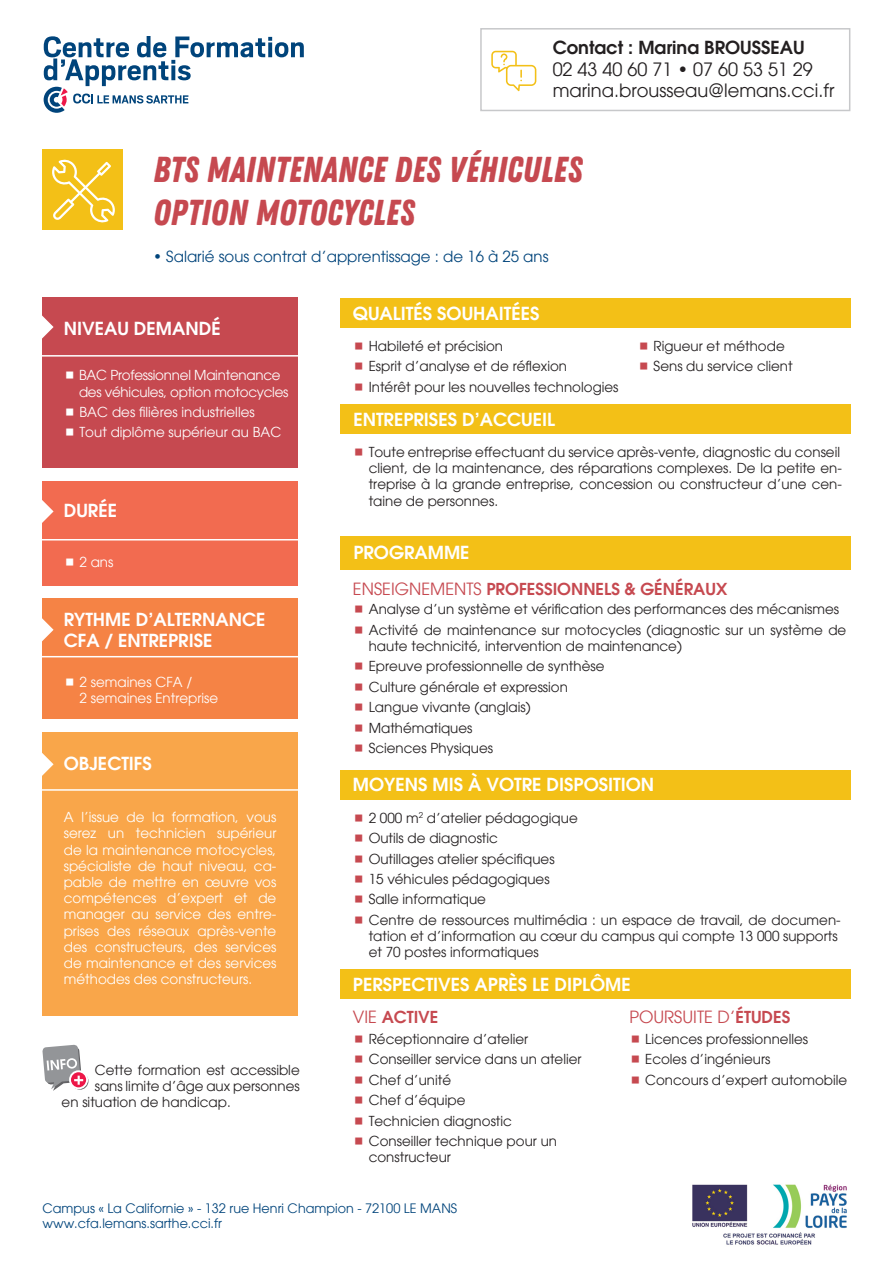
<style>
.page{position:relative;width:893px;height:1263px;background:#fff}
.page>*{position:absolute;margin:0;border:0;box-sizing:border-box;transform-origin:0 0}
.t1{font:36px/43.2px "Zing Rust Demo Base";color:#c64950}
.t2{font:600 18px/21.6px "Avant Garde";color:#fff}
.t3{font:18px/21.6px "Avant Garde";color:#231f20}
.t4{font:600 18px "Avant Garde";color:#231f20}
.t5{font:600 16.5px "Avant Garde";color:#c64950}
.t6{font:16.5px "Avant Garde";color:#c64950}
.t7{font:15px "Avant Garde";color:#00447b}
.t8{font:13.5px/20.4px "Avant Garde";color:#231f20}
.t9{font:13.5px/16.2px "Avant Garde";color:#fff}
.t10{font:13.5px/16.2px "Avant Garde";letter-spacing:-.02em;color:#fff}
.t11{font:12.75px/15.3px "Avant Garde";color:#00447b}
.s1{font-weight:400}
.s2{font-weight:600}
</style>
<div class="page">
<svg style="left:44px;top:36px;width:260px;height:77px"></svg>
<div style="left:43px;top:298px;width:255px;height:170px;background:#c64950"></div>
<hr style="left:21px;top:355px;width:278px;height:2px;background:#fff">
<svg style="left:42px;top:315px;width:12px;height:24px"></svg>
<div style="left:43px;top:482px;width:255px;height:104px;background:#f26b50"></div>
<hr style="left:21px;top:539px;width:278px;height:1px;background:#fff">
<svg style="left:42px;top:499px;width:12px;height:24px"></svg>
<div style="left:43px;top:598px;width:255px;height:121px;background:#f58345"></div>
<hr style="left:21px;top:656px;width:278px;height:1px;background:#fff">
<svg style="left:42px;top:618px;width:12px;height:24px"></svg>
<div style="left:43px;top:732px;width:255px;height:284px;background:#f9a64a"></div>
<hr style="left:21px;top:789px;width:278px;height:2px;background:#fff">
<svg style="left:42px;top:752px;width:12px;height:24px"></svg>
<div style="left:340px;top:298px;width:510px;height:29px;background:#f3c017"></div>
<div style="left:340px;top:770px;width:510px;height:29px;background:#f3c017"></div>
<div style="left:340px;top:969px;width:510px;height:30px;background:#f3c017"></div>
<div style="left:340px;top:404px;width:510px;height:30px;background:#f3c017"></div>
<div style="left:340px;top:536px;width:510px;height:33px;background:#f3c017"></div>
<svg style="left:70px;top:1071px;width:17px;height:17px"></svg>
<div style="left:69px;top:1070px;width:19px;height:19px;border:2px solid #fff;border-radius:50%"></div>
<svg style="left:42px;top:1044px;width:41px;height:47px"></svg>
<svg style="left:491px;top:51px;width:45px;height:40px"></svg>
<div style="left:480px;top:28px;width:370px;height:83px;border:2px solid #c7c8ca"></div>
<div style="left:43px;top:149px;width:80px;height:81px;background:#f3c017"></div>
<svg style="left:52px;top:159px;width:63px;height:64px"></svg>
<img style="left:692px;top:1184px;width:155px;height:61px">
<h2 class="t4" style="left:553px;top:35px;width:253px">Contact : Marina BROUSSEAU</h2>
<h2 class="t3" style="left:553px;top:58px;width:283px">02 43 40 60 71 • 07 60 53 51 29 marina.brousseau@lemans.cci.fr</h2>
<h1 class="t1" style="left:153px;top:148px;width:430px">BTS MAINTENANCE DES VÉHICULES<br>OPTION MOTOCYCLES</h1>
<p class="t7" style="left:153px;top:247px;width:397px">• Salarié sous contrat d’apprentissage : de 16 à 25 ans</p>
<h2 class="t2" style="left:64px;top:317px;width:158px">NIVEAU DEMANDÉ</h2>
<p class="t10" style="left:79px;top:367px;width:211px">BAC Professionnel Maintenance des véhicules, option motocycles</p>
<p class="t9" style="left:80px;top:402px;width:203px;line-height:20.4px">BAC des filières industrielles<br>Tout diplôme supérieur au BAC</p>
<h2 class="t2" style="left:353px;top:302px;width:188px">QUALITÉS SOUHAITÉES</h2>
<p class="t8" style="left:369px;top:335px;width:251px">Habileté et précision<br>Esprit d’analyse et de réflexion<br>Intérêt pour les nouvelles technologies</p>
<h2 class="t2" style="left:353px;top:409px;width:203px">ENTREPRISES D’ACCUEIL</h2>
<p class="t8" style="left:654px;top:335px;width:141px">Rigueur et méthode<br>Sens du service client</p>
<h2 class="t2" style="left:64px;top:500px;width:55px">DURÉE</h2>
<p class="t9" style="left:80px;top:554px;width:35px">2 ans</p>
<h2 class="t2" style="left:64px;top:608px;width:203px">RYTHME D’ALTERNANCE<br>CFA / ENTREPRISE</h2>
<p class="t9" style="left:80px;top:673px;width:140px">2 semaines CFA /<br>2 semaines Entreprise</p>
<h2 class="t2" style="left:64px;top:753px;width:90px">OBJECTIFS</h2>
<p class="t9" style="left:64px;top:809px;width:214px;text-align:justify">A l’issue de la formation, vous serez un technicien supérieur de la maintenance motocycles, spécialiste de haut niveau, ca&shy;pable de mettre en œuvre vos compétences d’expert et de manager au service des entre&shy;prises des réseaux après-vente des constructeurs, des services de maintenance et des services méthodes des constructeurs.</p>
<p class="t8" style="left:95px;top:1060px;width:206px">Cette formation est accessible</p>
<p class="t8" style="left:95px;top:1076px;width:206px">sans limite d’âge aux personnes</p>
<p class="t8" style="left:62px;top:1092px;width:171px">en situation de handicap.</p>
<p class="t8" style="left:369px;top:444px;width:475px;line-height:16.2px">Toute entreprise effectuant du service après-vente, diagnostic du conseil client, de la maintenance, des réparations complexes. De la petite en&shy;treprise à la grande entreprise, concession ou constructeur d’une cen&shy;taine de personnes.</p>
<h2 class="t2" style="left:353px;top:542px;width:118px">PROGRAMME</h2>
<p class="t5" style="left:353px;top:578px;width:376px"><span class="s1">ENSEIGNEMENTS</span> PROFESSIONNELS &amp; GÉNÉRAUX</p>
<p class="t8" style="left:369px;top:599px;width:479px">Analyse d’un système et vérification des performances des mécanismes<br>Activité de maintenance sur motocycles (diagnostic sur un système de</p>
<p class="t8" style="left:369px;top:636px;width:315px">haute technicité, intervention de maintenance)<br>Epreuve professionnelle de synthèse<br>Culture générale et expression<br>Langue vivante (anglais)<br>Mathématiques<br>Sciences Physiques</p>
<h2 class="t2" style="left:353px;top:773px;width:303px">MOYENS MIS À VOTRE DISPOSITION</h2>
<p class="t8" style="left:369px;top:807px;width:473px">2 000 m<sup>2</sup> d’atelier pédagogique<br>Outils de diagnostic<br>Outillages atelier spécifiques<br>15 véhicules pédagogiques<br>Salle informatique<br>Centre de ressources multimédia : un espace de travail, de documen-</p>
<p class="t8" style="left:369px;top:928px;width:470px;line-height:16.2px">tation et d’information au cœur du campus qui compte 13 000 supports et 70 postes informatiques</p>
<h2 class="t2" style="left:353px;top:974px;width:279px">PERSPECTIVES APRÈS LE DIPLÔME</h2>
<p class="t5" style="left:353px;top:1006px;width:87px"><span class="s1">VIE</span> ACTIVE</p>
<p class="t6" style="left:629px;top:1007px;width:162px">POURSUITE D’<span class="s2">ÉTUDES</span></p>
<p class="t8" style="left:369px;top:1028px;width:214px">Réceptionnaire d’atelier<br>Conseiller service dans un atelier<br>Chef d’unité<br>Chef d’équipe<br>Technicien diagnostic<br>Conseiller technique pour un</p>
<p class="t8" style="left:369px;top:1147px;width:84px">constructeur</p>
<p class="t8" style="left:645px;top:1028px;width:204px">Licences professionnelles<br>Ecoles d’ingénieurs<br>Concours d’expert automobile</p>
<p class="t11" style="left:43px;top:1200px;width:416px">Campus « La Californie » - 132 rue Henri Champion - 72100 LE MANS www.cfa.lemans.sarthe.cci.fr</p>
</div>
